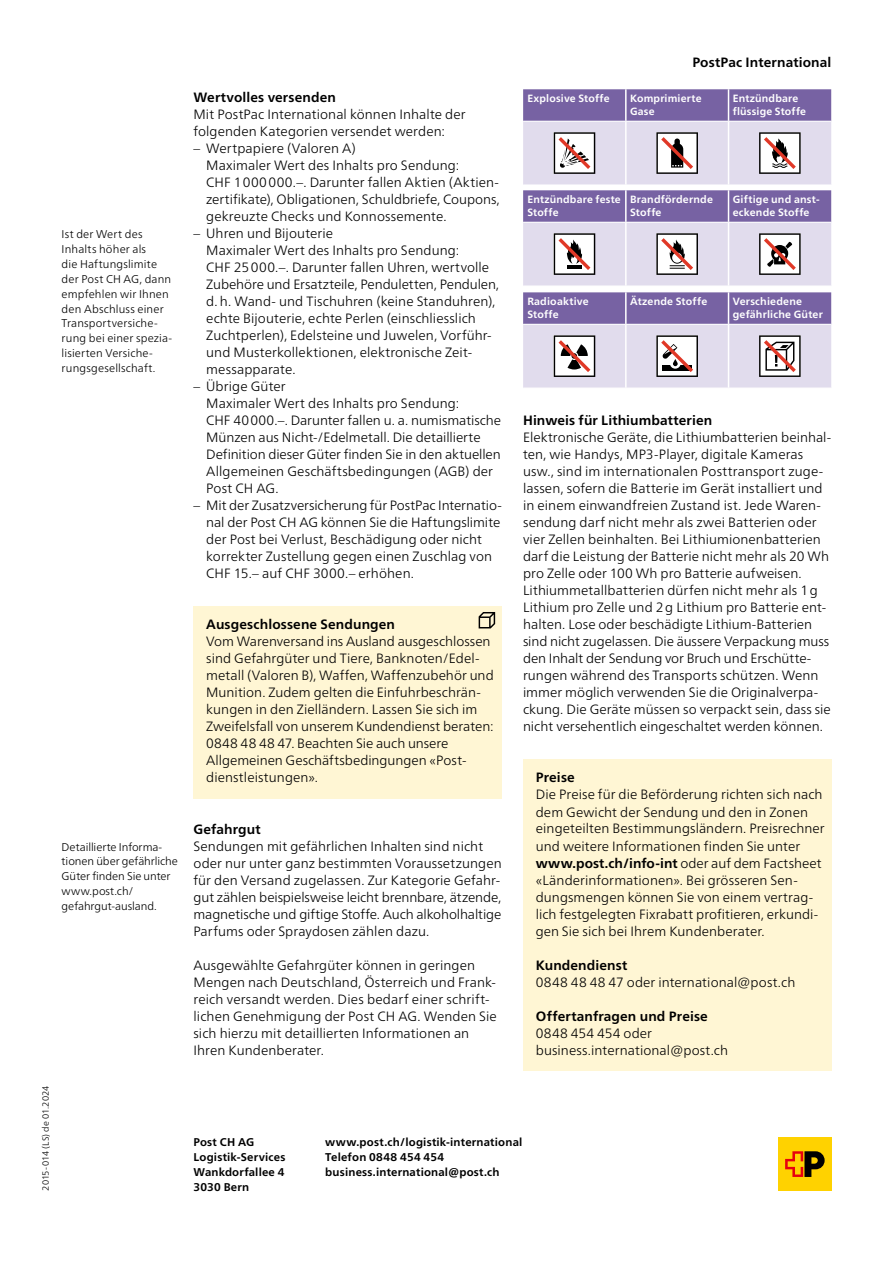
<style>
.page{position:relative;width:893px;height:1263px;background:#fff}
.page>*{position:absolute;margin:0;border:0;box-sizing:border-box;transform-origin:0 0}
.t1{font:300 13.5px/17px "Frutiger Neue LT Pro";letter-spacing:.005em;color:#000}
.t2{font:700 13.5px "Frutiger Neue LT Pro";letter-spacing:.01em;color:#000}
.t3{font:300 11.25px/14.9px "Frutiger Neue LT Pro";letter-spacing:.01em;color:#000}
.t4{font:700 11.25px "Frutiger Neue LT Pro";letter-spacing:.015em;color:#000}
.t5{font:700 10.5px/13.5px "Frutiger Neue LT Pro";letter-spacing:.02em;color:#fff}
.t6{font:300 9px "Frutiger Neue LT Pro";letter-spacing:-.005em;color:#000}
.s1{font-weight:700}
</style>
<div class="page">
<div style="left:193px;top:606px;width:309px;height:39px;background:#fff6d4"></div>
<div style="left:193px;top:623px;width:309px;height:175px;background:#fff6d4"></div>
<svg style="left:479px;top:612px;width:16px;height:16px"></svg>
<div style="left:523px;top:759px;width:308px;height:39px;background:#fff6d4"></div>
<div style="left:523px;top:776px;width:308px;height:175px;background:#fff6d4"></div>
<div style="left:523px;top:946px;width:308px;height:39px;background:#fff6d4"></div>
<div style="left:523px;top:980px;width:308px;height:39px;background:#fff6d4"></div>
<div style="left:523px;top:1014px;width:308px;height:56px;background:#fff6d4"></div>
<svg style="left:523px;top:89px;width:308px;height:197px;background:#bbb0cc"></svg>
<svg style="left:523px;top:292px;width:308px;height:96px;background:#b9adca"></svg>
<div style="left:778px;top:1137px;width:53px;height:54px;background:#ffd200"></div>
<svg style="left:785px;top:1151px;width:40px;height:26px"></svg>
<p class="t3" style="left:62px;top:227px;width:112px">Ist der Wert des<br>Inhalts höher als<br>die Haftungslimite der Post CH AG, dann empfehlen wir Ihnen den Abschluss einer<br>Transportversiche&shy;rung bei einer spezia&shy;lisierten Versiche&shy;rungsgesellschaft.</p>
<p class="t3" style="left:62px;top:839px;width:118px">Detaillierte Informa&shy;tionen über gefährliche<br>Güter finden Sie unter www.post.ch/ gefahrgut-ausland.</p>
<p class="t6" style="left:41px;top:1191px;width:106px;rotate:-90deg">2015-014 (LS) de 01.2024</p>
<h3 class="t2" style="left:193px;top:89px;width:144px">Wertvolles versenden</h3>
<p class="t1" style="left:193px;top:106px;width:274px">Mit PostPac International können Inhalte der folgenden Kategorien versendet werden:</p>
<p class="t1" style="left:206px;top:140px;width:295px;text-indent:-13px">– Wertpapiere (Valoren A)<br>Maximaler Wert des Inhalts pro Sendung:<br>CHF 1 000 000.–. Darunter fallen Aktien (Aktien&shy;zertifikate), Obligationen, Schuldbriefe, Coupons, gekreuzte Checks und Konnossemente.</p>
<p class="t1" style="left:206px;top:225px;width:294px;text-indent:-13px">– Uhren und Bijouterie<br>Maximaler Wert des Inhalts pro Sendung:<br>CHF 25 000.–. Darunter fallen Uhren, wertvolle Zubehöre und Ersatzteile, Penduletten, Pendulen, d. h. Wand- und Tischuhren (keine Standuhren), echte Bijouterie, echte Perlen (einschliesslich Zuchtperlen), Edelsteine und Juwelen, Vorführ&shy;und Musterkollektionen, elektronische Zeit&shy;messapparate.</p>
<p class="t1" style="left:206px;top:378px;width:296px;text-indent:-13px">– Übrige Güter<br>Maximaler Wert des Inhalts pro Sendung:<br>CHF 40 000.–. Darunter fallen u. a. numismatische Münzen aus Nicht-/Edelmetall. Die detaillierte Definition dieser Güter finden Sie in den aktuellen Allgemeinen Geschäftsbedingungen (AGB) der Post CH AG.</p>
<p class="t1" style="left:206px;top:497px;width:297px;text-indent:-13px">– Mit der Zusatzversicherung für PostPac Internatio&shy;nal der Post CH AG können Sie die Haftungslimite der Post bei Verlust, Beschädigung oder nicht korrekter Zustellung gegen einen Zuschlag von CHF 15.– auf CHF 3000.– erhöhen.</p>
<h3 class="t2" style="left:206px;top:617px;width:190px">Ausgeschlossene Sendungen</h3>
<p class="t1" style="left:206px;top:633px;width:289px">Vom Warenversand ins Ausland ausgeschlossen sind Gefahrgüter und Tiere, Banknoten/Edel&shy;metall (Valoren B), Waffen, Waffenzubehör und Munition. Zudem gelten die Einfuhrbeschrän&shy;kungen in den Zielländern. Lassen Sie sich im Zweifelsfall von unserem Kundendienst beraten:<br>0848 48 48 47. Beachten Sie auch unsere Allgemeinen Geschäftsbedingungen «Post&shy;dienstleistungen».</p>
<h3 class="t2" style="left:193px;top:821px;width:69px">Gefahrgut</h3>
<p class="t1" style="left:193px;top:837px;width:310px">Sendungen mit gefährlichen Inhalten sind nicht oder nur unter ganz bestimmten Voraussetzungen für den Versand zugelassen. Zur Kategorie Gefahr&shy;gut zählen beispielsweise leicht brennbare, ätzende, magnetische und giftige Stoffe. Auch alkoholhaltige Parfums oder Spraydosen zählen dazu.</p>
<p class="t1" style="left:193px;top:956px;width:305px">Ausgewählte Gefahrgüter können in geringen Mengen nach Deutschland, Österreich und Frank&shy;reich versandt werden. Dies bedarf einer schrift&shy;lichen Genehmigung der Post CH AG. Wenden Sie sich hierzu mit detaillierten Informationen an Ihren Kundenberater.</p>
<p class="t2" style="left:692px;top:54px;width:140px">PostPac International</p>
<p class="t5" style="left:527px;top:91px;width:84px">Explosive Stoffe</p>
<p class="t5" style="left:630px;top:91px;width:73px">Komprimierte<br>Gase</p>
<p class="t5" style="left:733px;top:91px;width:75px">Entzündbare flüssige Stoffe</p>
<p class="t5" style="left:527px;top:192px;width:95px">Entzündbare feste<br>Stoffe</p>
<p class="t5" style="left:630px;top:192px;width:84px">Brandfördernde<br>Stoffe</p>
<p class="t5" style="left:733px;top:192px;width:88px">Giftige und anst&shy;eckende Stoffe</p>
<p class="t5" style="left:527px;top:294px;width:63px">Radioaktive<br>Stoffe</p>
<p class="t5" style="left:630px;top:294px;width:79px">Ätzende Stoffe</p>
<p class="t5" style="left:733px;top:294px;width:92px">Verschiedene gefährliche Güter</p>
<h3 class="t2" style="left:523px;top:412px;width:191px">Hinweis für Lithiumbatterien</h3>
<p class="t1" style="left:523px;top:429px;width:310px">Elektronische Geräte, die Lithiumbatterien beinhal&shy;ten, wie Handys, MP3-Player, digitale Kameras usw., sind im internationalen Posttransport zuge&shy;lassen, sofern die Batterie im Gerät installiert und in einem einwandfreien Zustand ist. Jede Waren&shy;sendung darf nicht mehr als zwei Batterien oder vier Zellen beinhalten. Bei Lithiumionenbatterien darf die Leistung der Batterie nicht mehr als 20 Wh pro Zelle oder 100 Wh pro Batterie aufweisen.<br>Lithiummetallbatterien dürfen nicht mehr als 1 g Lithium pro Zelle und 2 g Lithium pro Batterie ent&shy;halten. Lose oder beschädigte Lithium-Batterien sind nicht zugelassen. Die äussere Verpackung muss den Inhalt der Sendung vor Bruch und Erschütte&shy;rungen während des Transports schützen. Wenn immer möglich verwenden Sie die Originalverpa&shy;ckung. Die Geräte müssen so verpackt sein, dass sie nicht versehentlich eingeschaltet werden können.</p>
<h3 class="t2" style="left:536px;top:770px;width:41px">Preise</h3>
<p class="t1" style="left:536px;top:786px;width:290px">Die Preise für die Beförderung richten sich nach dem Gewicht der Sendung und den in Zonen eingeteilten Bestimmungsländern. Preisrechner und weitere Informationen finden Sie unter <span class="s1">www.post.ch/info-int</span> oder auf dem Factsheet «Länderinformationen». Bei grösseren Sen&shy;dungsmengen können Sie von einem vertrag&shy;lich fest gelegten Fixrabatt profitieren, erkundi&shy;gen Sie sich bei Ihrem Kundenberater.</p>
<h3 class="t2" style="left:536px;top:957px;width:93px">Kundendienst</h3>
<p class="t1" style="left:536px;top:973px;width:261px">0848 48 48 47 oder international@post.ch</p>
<h3 class="t2" style="left:536px;top:1008px;width:174px">Offertanfragen und Preise</h3>
<p class="t1" style="left:536px;top:1024px;width:194px">0848 454 454 oder business.international@post.ch</p>
<p class="t4" style="left:193px;top:1135px;width:62px">Post CH AG</p>
<p class="t4" style="left:193px;top:1150px;width:93px">Logistik-Services</p>
<p class="t4" style="left:193px;top:1165px;width:93px">Wankdorfallee 4</p>
<p class="t4" style="left:193px;top:1180px;width:57px">3030 Bern</p>
<p class="t4" style="left:325px;top:1135px;width:199px">www.post.ch/logistik-international</p>
<p class="t4" style="left:325px;top:1150px;width:120px">Telefon 0848 454 454</p>
<p class="t4" style="left:325px;top:1165px;width:176px">business.international@post.ch</p>
</div>
